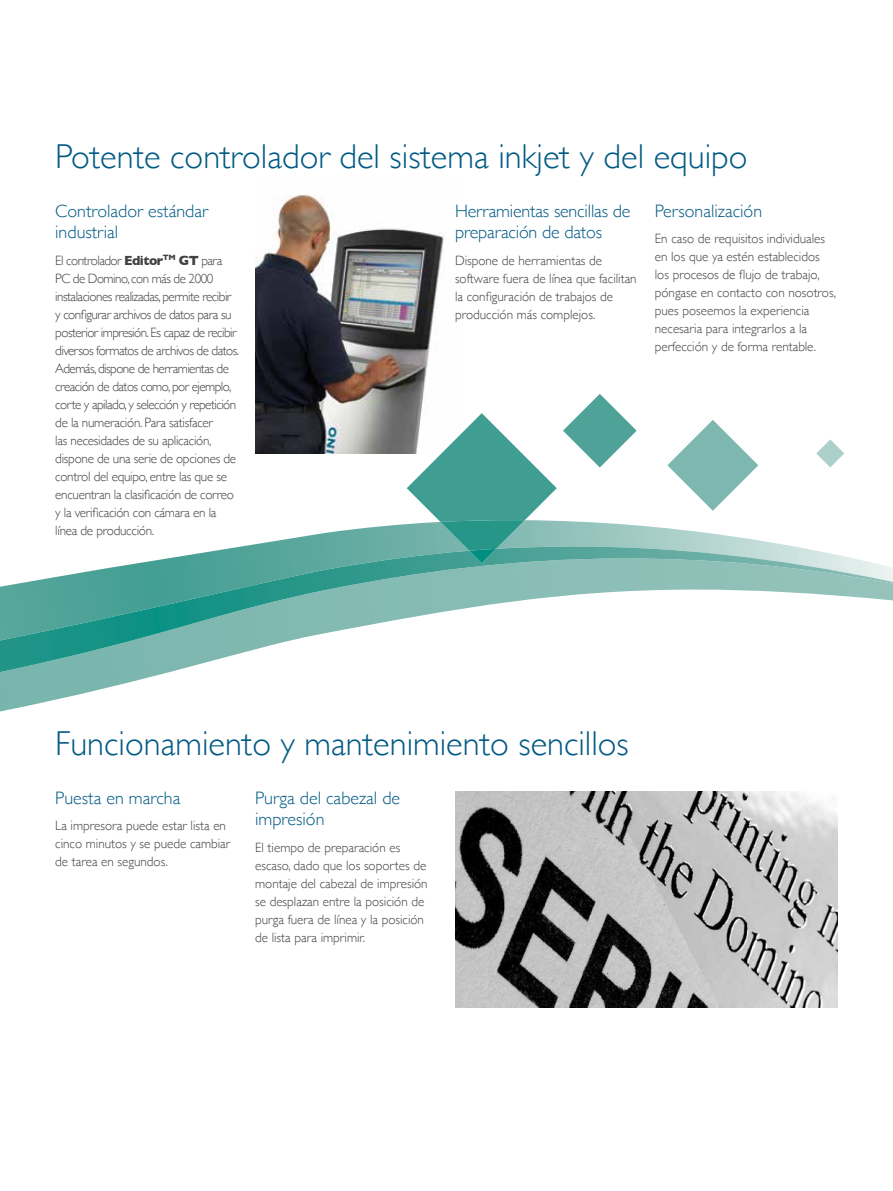
<style>
.page{position:relative;width:893px;height:1191px;background:#fff}
.page>*{position:absolute;margin:0;border:0;box-sizing:border-box;transform-origin:0 0}
.t1{font:300 34.5px "Gill Sans";color:#005983}
.t2{font:300 18px/21.6px "Gill Sans";color:#005983}
.t3{font:300 13.5px/18px "Gill Sans";color:#414042}
.t4{font:300 13.5px/18px "Gill Sans";letter-spacing:-.04em;color:#414042}
.s1{font-weight:700}
</style>
<div class="page">
<img style="left:255px;top:195px;width:191px;height:258px">
<svg style="left:667px;top:420px;width:91px;height:91px"></svg>
<svg style="left:407px;top:413px;width:150px;height:107px"></svg>
<svg style="left:816px;top:439px;width:28px;height:28px"></svg>
<img style="left:245px;top:520px;width:546px;height:26px">
<img style="left:440px;top:520px;width:85px;height:26px">
<svg style="left:0;top:672px;width:169px;height:39px"></svg>
<img style="left:0;top:546px;width:893px;height:126px">
<img style="left:469px;top:549px;width:27px;height:14px">
<svg style="left:563px;top:394px;width:74px;height:73px"></svg>
<img style="left:455px;top:791px;width:383px;height:216px">
<h1 class="t1" style="left:55px;top:130px;width:694px">Potente controlador del sistema inkjet y del equipo</h1>
<h2 class="t2" style="left:55px;top:199px;width:154px">Controlador estándar industrial</h2>
<p class="t4" style="left:55px;top:251px;width:185px">El controlador <span class="s1">Editor</span><sup>TM</sup> <span class="s1">GT</span> para PC de Domino, con más de 2000 instalaciones realizadas, permite recibir y configurar archivos de datos para su posterior impresión. Es capaz de recibir diversos formatos de archivos de datos.<br>Además, dispone de herramientas de creación de datos como, por ejemplo, corte y apilado, y selección y repetición de la numeración. Para satisfacer<br>las necesidades de su aplicación, dispone de una serie de opciones de control del equipo, entre las que se encuentran la clasificación de correo y la verificación con cámara en la línea de producción.</p>
<h2 class="t2" style="left:455px;top:199px;width:177px">Herramientas sencillas de preparación de datos</h2>
<p class="t3" style="left:455px;top:251px;width:183px">Dispone de herramientas de software fuera de línea que facilitan la configuración de trabajos de producción más complejos.</p>
<h2 class="t2" style="left:655px;top:199px;width:109px">Personalización</h2>
<p class="t3" style="left:655px;top:229px;width:183px">En caso de requisitos individuales en los que ya estén establecidos los procesos de flujo de trabajo, póngase en contacto con nosotros, pues poseemos la experiencia necesaria para integrarlos a la perfección y de forma rentable.</p>
<h1 class="t1" style="left:55px;top:717px;width:575px">Funcionamiento y mantenimiento sencillos</h1>
<h2 class="t2" style="left:255px;top:786px;width:147px">Purga del cabezal de impresión</h2>
<p class="t3" style="left:255px;top:837px;width:174px">El tiempo de preparación es escaso, dado que los soportes de montaje del cabezal de impresión se desplazan entre la posición de purga fuera de línea y la posición de lista para imprimir.</p>
<h2 class="t2" style="left:55px;top:786px;width:127px">Puesta en marcha</h2>
<p class="t3" style="left:55px;top:816px;width:176px">La impresora puede estar lista en cinco minutos y se puede cambiar de tarea en segundos.</p>
</div>
